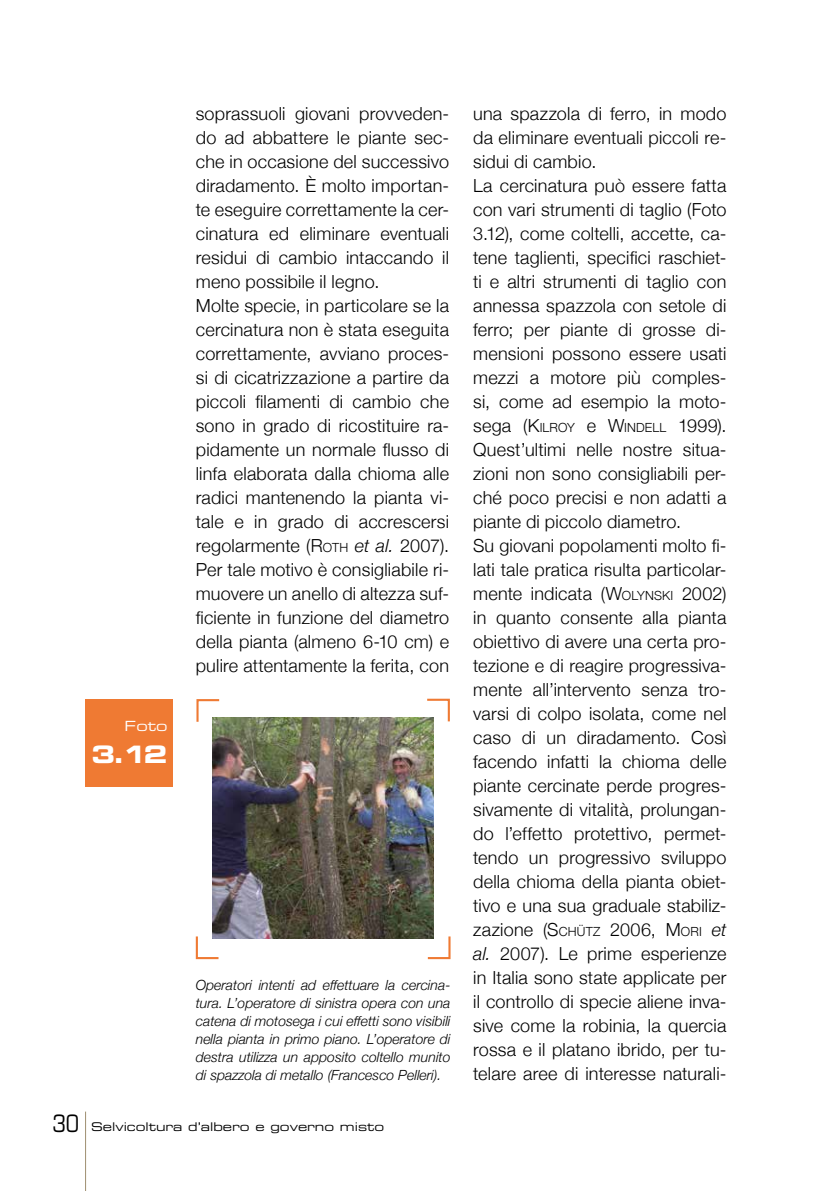
<style>
.page{position:relative;width:840px;height:1191px;background:#fff}
.page>*{position:absolute;margin:0;border:0;box-sizing:border-box;transform-origin:0 0}
.t1{font:24px "Eurostile LT Std Bold Ex 2";color:#fff}
.t2{font:300 18px/24px "Helvetica Neue";letter-spacing:.01em;color:#000}
.t3{font:italic 300 14px/18px "Helvetica Neue";color:#000;text-align:justify}
.t4{font:14px "Eurostile LT Std Ex 2";color:#fff}
.t5{font:12px "Eurostile LT Std Ex 2";color:#000}
.s1{font-style:inherit}
.s2{font-size:12.6px}
.s3{font-style:italic}
.s4{font-family:"Eurostile LT Std";font-stretch:condensed;font-size:24px}
</style>
<div class="page">
<hr style="left:85px;top:1111px;width:1px;height:80px;background:#9e8e70">
<img style="left:212px;top:717px;width:221px;height:221px">
<svg style="left:195px;top:935px;width:24px;height:25px"></svg>
<svg style="left:196px;top:699px;width:24px;height:24px"></svg>
<svg style="left:426px;top:698px;width:24px;height:24px"></svg>
<svg style="left:426px;top:935px;width:25px;height:25px"></svg>
<div style="left:85px;top:698px;width:88px;height:88px;background:#ef7a33"></div>
<p class="t4" style="left:125px;top:716px;width:44px">Foto</p>
<h1 class="t1" style="left:92px;top:737px;width:77px">3.12</h1>
<p class="t2" style="left:196px;top:101px;width:255px">soprassuoli giovani provveden&shy;do ad abbattere le piante sec&shy;che in occasione del successivo diradamento. È molto importan&shy;te eseguire correttamente la cer&shy;cinatura ed eliminare eventuali residui di cambio intaccando il meno possibile il legno.<br>Molte specie, in particolare se la cercinatura non è stata eseguita correttamente, avviano proces&shy;si di cicatrizzazione a partire da piccoli filamenti di cambio che sono in grado di ricostituire ra&shy;pidamente un normale flusso di linfa elaborata dalla chioma alle radici mantenendo la pianta vi&shy;tale e in grado di accrescersi regolarmente (<span class="s1">R</span><span class="s2">OTH</span> <span class="s3">et al.</span> 2007).<br>Per tale motivo è consigliabile ri&shy;muovere un anello di altezza suf&shy;ficiente in funzione del diametro della pianta (almeno 6-10 cm) e pulire attentamente la ferita, con</p>
<p class="t2" style="left:473px;top:101px;width:255px">una spazzola di ferro, in modo da eliminare eventuali piccoli re&shy;sidui di cambio.<br>La cercinatura può essere fatta con vari strumenti di taglio (Foto<br>3.12), come coltelli, accette, ca&shy;tene taglienti, specifici raschiet&shy;ti e altri strumenti di taglio con annessa spazzola con setole di ferro; per piante di grosse di&shy;mensioni possono essere usati mezzi a motore più comples&shy;si, come ad esempio la moto&shy;sega (<span class="s1">K</span><span class="s2">ILROY</span> e <span class="s1">W</span><span class="s2">INDELL</span> 1999).<br>Quest’ultimi nelle nostre situa&shy;zioni non sono consigliabili per&shy;ché poco precisi e non adatti a piante di piccolo diametro.<br>Su giovani popolamenti molto fi&shy;lati tale pratica risulta particolar&shy;mente indicata (<span class="s1">W</span><span class="s2">OLYNSKI</span> 2002) in quanto consente alla pianta obiettivo di avere una certa pro&shy;tezione e di reagire progressiva&shy;mente all’intervento senza tro&shy;varsi di colpo isolata, come nel caso di un diradamento. Così facendo infatti la chioma delle piante cercinate perde progres&shy;sivamente di vitalità, prolungan&shy;do l’effetto protettivo, permet&shy;tendo un progressivo sviluppo della chioma della pianta obiet&shy;tivo e una sua graduale stabiliz&shy;zazione (<span class="s1">S</span><span class="s2">CHÜTZ</span> 2006, <span class="s1">M</span> <span class="s2">ORI</span> <span class="s3">et al.</span> 2007). Le prime esperienze in Italia sono state applicate per il controllo di specie aliene inva&shy;sive come la robinia, la quercia rossa e il platano ibrido, per tu&shy;telare aree di interesse naturali-</p>
<p class="t3" style="left:196px;top:976px;width:256px">Operatori intenti ad effettuare la cercina&shy;tura. L’operatore di sinistra opera con una catena di motosega i cui effetti sono visibili nella pianta in primo piano. L’operatore di destra utilizza un apposito coltello munito di spazzola di metallo (Francesco Pelleri).</p>
<p class="t5" style="left:53px;top:1118px;width:333px"><span class="s4">30</span> Selvicoltura d’albero e governo misto</p>
</div>
